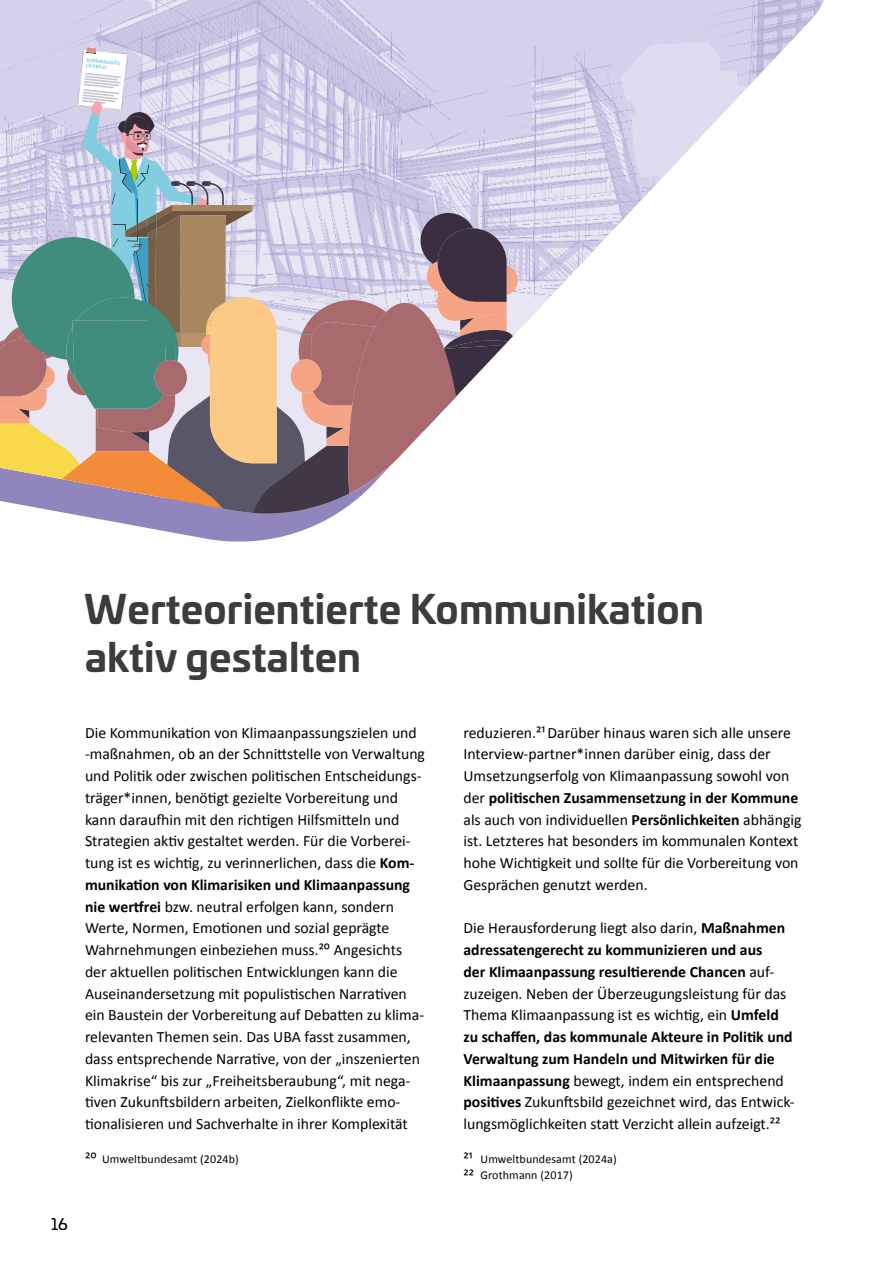
<style>
.page{position:relative;width:893px;height:1263px;background:#fff}
.page>*{position:absolute;margin:0;border:0;box-sizing:border-box;transform-origin:0 0}
.Headlines_Headline_1_IHV_H1{font:700 39px/48px "Univia Pro";letter-spacing:.005em;color:#3c3c3b}
.Text_Fließtext_p{font:15.75px/21.8px "Calibri";color:#000}
.t1{font:15.75px "Univia Pro";color:#000}
.Fußnotentext{font:12px "Calibri";letter-spacing:.01em;color:#000}
.t2{font:700 4.5px/5.4px "Univia Pro";color:#83cde1}
.s1{font-weight:700}
.s2{font-size:15.75px}
</style>
<div class="page">
<svg style="left:115px;top:522px;width:207px;height:20px;fill:#9185be"></svg>
<img style="left:0;top:0;width:824px;height:271px">
<svg style="left:0;top:42px;width:574px;height:480px;background:#beb5bc"></svg>
<p class="t2" style="left:87px;top:57px;width:35px;rotate:6deg">KOMMUNALES<br>LEITBILD</p>
<h1 class="Headlines_Headline_1_IHV_H1" style="left:84px;top:583px;width:621px">Werteorientierte Kommunikation aktiv gestalten</h1>
<p class="Text_Fließtext_p" style="left:85px;top:721px;width:341px">Die Kommunikation von Klimaanpassungszielen und -maßnahmen, ob an der Schnittstelle von Verwaltung und Politik oder zwischen politischen Entscheidungs&shy;träger*innen, benötigt gezielte Vorbereitung und kann daraufhin mit den richtigen Hilfsmitteln und Strategien aktiv gestaltet werden. Für die Vorberei&shy;tung ist es wichtig, zu verinnerlichen, dass die <span class="s1">Kom&shy;munikation von Klimarisiken und Klimaanpassung nie wertfrei</span> bzw. neutral erfolgen kann, sondern Werte, Normen, Emotionen und sozial geprägte Wahrnehmungen einbeziehen muss.20 Angesichts der aktuellen politischen Entwicklungen kann die Auseinandersetzung mit populistischen Narrativen ein Baustein der Vorbereitung auf Debatten zu klima&shy;relevanten Themen sein. Das UBA fasst zusammen, dass entsprechende Narrative, von der „inszenierten Klimakrise“ bis zur „Freiheitsberaubung“, mit nega&shy;tiven Zukunftsbildern arbeiten, Zielkonflikte emo&shy;tionalisieren und Sachverhalte in ihrer Komplexität</p>
<p class="Fußnotentext" style="left:85px;top:1150px;width:155px"><span class="s2">20</span> Umweltbundesamt (2024b)</p>
<p class="t1" style="left:51px;top:1212px;width:18px">16</p>
<p class="Text_Fließtext_p" style="left:463px;top:721px;width:340px">reduzieren.21Darüber hinaus waren sich alle unsere Interview-partner*innen darüber einig, dass der Umsetzungserfolg von Klimaanpassung sowohl von der <span class="s1">politischen Zusammensetzung in der Kommune </span>als auch von individuellen <span class="s1">Persönlichkeiten</span> abhängig ist. Letzteres hat besonders im kommunalen Kontext hohe Wichtigkeit und sollte für die Vorbereitung von Gesprächen genutzt werden.</p>
<p class="Text_Fließtext_p" style="left:463px;top:917px;width:333px">Die Herausforderung liegt also darin, <span class="s1">Maßnahmen adressatengerecht zu kommunizieren und aus<br>der Klimaanpassung resultierende Chancen</span> auf&shy;zuzeigen. Neben der Überzeugungsleistung für das Thema Klimaanpassung ist es wichtig, ein <span class="s1">Umfeld zu schaffen, das kommunale Akteure in Politik und Verwaltung zum Handeln und Mitwirken für die Klimaanpassung</span> bewegt, indem ein entsprechend <span class="s1">positives</span> Zukunftsbild gezeichnet wird, das Entwick&shy;lungsmöglichkeiten statt Verzicht allein aufzeigt.22</p>
<p class="Fußnotentext" style="left:463px;top:1150px;width:155px"><span class="s2">21</span> Umweltbundesamt (2024a)</p>
<p class="Fußnotentext" style="left:463px;top:1167px;width:111px"><span class="s2">22</span> Grothmann (2017)</p>
</div>
